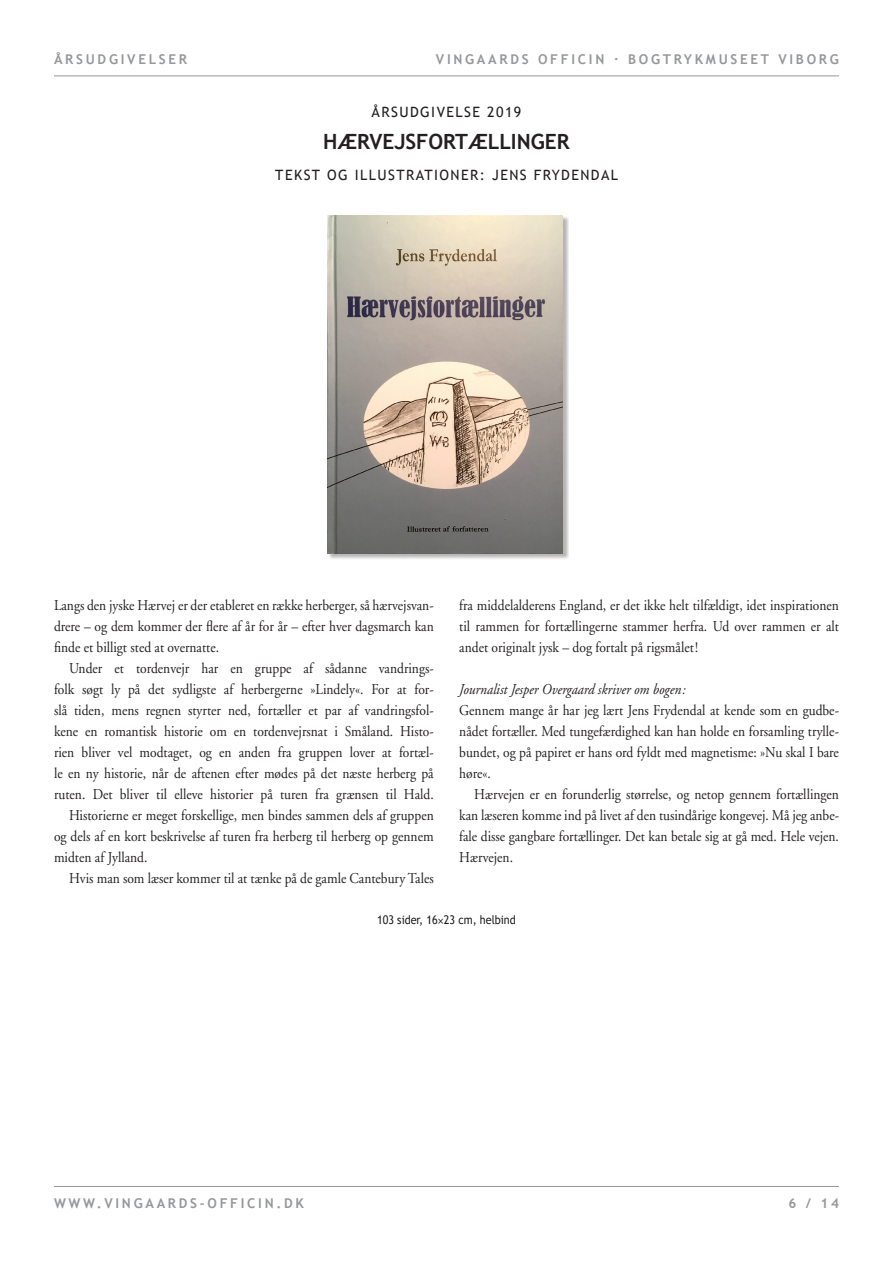
<style>
.page{position:relative;width:893px;height:1263px;background:#fff}
.page>*{position:absolute;margin:0;border:0;box-sizing:border-box;transform-origin:0 0}
.rubrik{font:700 21px "Trebuchet MS";color:#231f20}
.tekst_med_indryk{font:15px/21px "Adobe Garamond";color:#231f20;text-align:justify;scale:.9 1}
.tekst_uden_indryk{font:15px/21px "Adobe Garamond";color:#231f20;text-align:justify;scale:.9 1}
.tekst_uden_indryk-2{font:italic 15px "Adobe Garamond";color:#231f20;scale:.9 1}
.forfatter{font:14.25px "Trebuchet MS";letter-spacing:.1em;color:#231f20}
.manchet{font:14.25px "Trebuchet MS";letter-spacing:.1em;color:#231f20}
.t1{font:700 13.5px "Trebuchet MS";letter-spacing:.2em;color:#95979a}
.info{font:12px "Trebuchet MS";color:#231f20;scale:.9 1}
</style>
<div class="page">
<hr style="left:54px;top:1186px;width:785px;height:1px;background:#95979a">
<hr style="left:54px;top:76px;width:785px;height:1px;background:#95979a">
<div style="left:328px;top:216px;width:240px;height:344px;background:#231f20;opacity:.33"></div>
<img style="left:327px;top:215px;width:235px;height:338px">
<p class="t1" style="left:54px;top:51px;width:135px">ÅRSUDGIVELSER</p>
<p class="t1" style="left:436px;top:51px;width:404px">VINGAARDS OFFICIN · BOGTRYKMUSEET VIBORG</p>
<p class="manchet" style="left:372px;top:103px;width:151px">ÅRSUDGIVELSE 2019</p>
<p class="rubrik" style="left:323px;top:129px;width:248px">HÆRVEJSFORTÆLLINGER</p>
<p class="forfatter" style="left:275px;top:167px;width:344px">TEKST OG ILLUSTRATIONER: JENS FRYDENDAL</p>
<p class="tekst_uden_indryk" style="left:54px;top:595px;width:423px">Langs den jyske Hærvej er der etableret en række herberger, så hærvejsvan&shy;drere – og dem kommer der flere af år for år – efter hver dagsmarch kan finde et billigt sted at overnatte.</p>
<p class="tekst_med_indryk" style="left:54px;top:658px;width:423px;text-indent:15px">Under et tordenvejr har en gruppe af sådanne vandrings&shy;folk søgt ly på det sydligste af herbergerne »Lindely«. For at for&shy;slå tiden, mens regnen styrter ned, fortæller et par af vandringsfol&shy;kene en romantisk historie om en tordenvejrsnat i Småland. Histo&shy;rien bliver vel modtaget, og en anden fra gruppen lover at fortæl&shy;le en ny historie, når de aftenen efter mødes på det næste herberg på ruten. Det bliver til elleve historier på turen fra grænsen til Hald.</p>
<p class="tekst_med_indryk" style="left:54px;top:805px;width:423px;text-indent:15px">Historierne er meget forskellige, men bindes sammen dels af gruppen og dels af en kort beskrivelse af turen fra herberg til herberg op gennem midten af Jylland.</p>
<p class="tekst_med_indryk" style="left:69px;top:868px;width:407px">Hvis man som læser kommer til at tænke på de gamle Cantebury Tales</p>
<p class="tekst_med_indryk" style="left:459px;top:595px;width:423px">fra middelalderens England, er det ikke helt tilfældigt, idet inspirationen til rammen for fortællingerne stammer herfra. Ud over rammen er alt andet originalt jysk – dog fortalt på rigsmålet!</p>
<p class="tekst_uden_indryk-2" style="left:459px;top:681px;width:253px">Journalist Jesper Overgaard skriver om bogen:</p>
<p class="tekst_uden_indryk" style="left:459px;top:700px;width:423px">Gennem mange år har jeg lært Jens Frydendal at kende som en gudbe&shy;nådet fortæller. Med tungefærdighed kan han holde en forsamling trylle&shy;bundet, og på papiret er hans ord fyldt med magnetisme: »Nu skal I bare høre«.</p>
<p class="tekst_med_indryk" style="left:459px;top:784px;width:423px;text-indent:15px">Hærvejen er en forunderlig størrelse, og netop gennem fortællingen kan læseren komme ind på livet af den tusindårige kongevej. Må jeg anbe&shy;fale disse gangbare fortællinger. Det kan betale sig at gå med. Hele vejen.<br>Hærvejen.</p>
<p class="info" style="left:377px;top:912px;width:156px">103 sider, 16 23 cm, helbind</p>
<p class="t1" style="left:54px;top:1195px;width:251px">WWW.VINGAARDS-OFFICIN.DK</p>
<p class="t1" style="left:788px;top:1195px;width:52px">6 / 14</p>
</div>
